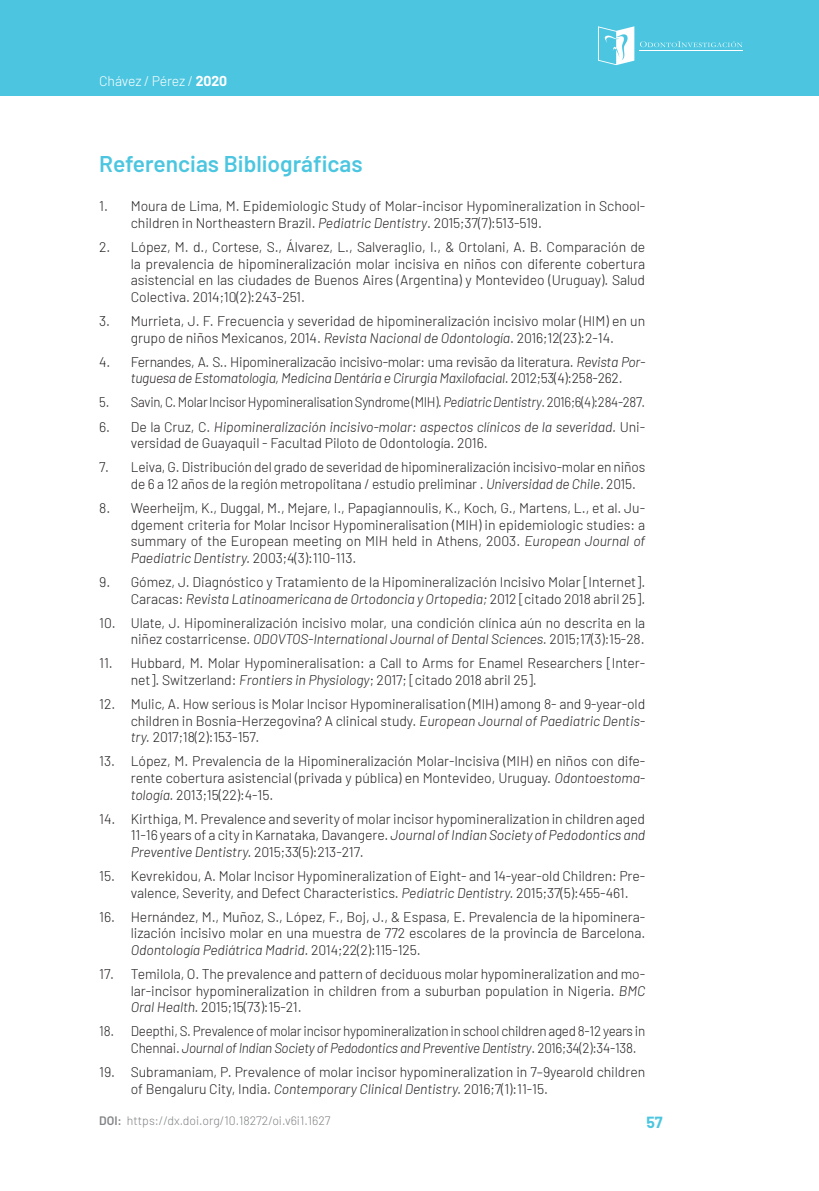
<style>
.page{position:relative;width:819px;height:1191px;background:#fff}
.page>*{position:absolute;margin:0;border:0;box-sizing:border-box;transform-origin:0 0}
.titulos{font:600 22.75px "Barlow";color:#4cc6e0}
.t1{font:700 15.75px "Barlow";color:#4cc6e0}
.t2{font:300 14px/16.6px "Barlow";letter-spacing:-.005em;color:#231f20}
.t3{font:300 14px/16.6px "Barlow";letter-spacing:-.005em;color:#231f20;scale:.96 1}
.t4{font:300 14px "Barlow";letter-spacing:-.005em;color:#231f20;scale:.94 1}
.t5{font:300 14px "Barlow";letter-spacing:-.01em;color:#fff}
.t6{font:300 12.25px "Barlow";color:#808285}
.s1{font-weight:700}
.s2{font-style:italic}
.s3{font-weight:600}
</style>
<div class="page">
<div style="left:0;top:0;width:819px;height:96px;background:#4cc6e0"></div>
<svg style="left:640px;top:41px;width:102px;height:6px"></svg>
<hr style="left:639px;top:50px;width:104px;height:1px;background:#fff">
<svg style="left:598px;top:26px;width:36px;height:39px"></svg>
<p class="t5" style="left:99px;top:71px;width:129px">Chávez / Pérez / <span class="s1">2020</span></p>
<p class="titulos" style="left:99px;top:147px;width:265px">Referencias Bibliográficas</p>
<p class="t2" style="left:131px;top:197px;width:516px;text-indent:-32px">1. Moura de Lima, M. Epidemiologic Study of Molar-incisor Hypomineralization in School&shy;children in Northeastern Brazil. <span class="s2">Pediatric Dentistry</span>. 2015;37(7):513-519.</p>
<p class="t2" style="left:131px;top:238px;width:516px;text-align:justify;text-indent:-32px">2. López, M. d., Cortese, S., Álvarez, L., Salveraglio, I., &amp; Ortolani, A. B. Comparación de la prevalencia de hipomineralización molar incisiva en niños con diferente cobertura asistencial en las ciudades de Buenos Aires (Argentina) y Montevideo (Uruguay). Salud Colectiva. 2014;10(2):243-251.</p>
<p class="t2" style="left:99px;top:312px;width:547px;text-align:center">3. Murrieta, J. F. Frecuencia y severidad de hipomineralización incisivo molar (HIM) en un grupo de niños Mexicanos, 2014. <span class="s2">Revista Nacional de Odontología</span>. 2016;12(23):2-14.</p>
<p class="t2" style="left:131px;top:352px;width:516px;text-indent:-32px">4. Fernandes, A. S.. Hipomineralizacão incisivo-molar: uma revisão da literatura. <span class="s2">Revista Por&shy;tuguesa de Estomatologia, Medicina Dentária e Cirurgia Maxilofacial</span>. 2012;53(4):258-262.</p>
<p class="t4" style="left:99px;top:392px;width:582px">5. Savin, C. Molar Incisor Hypomineralisation Syndrome (MIH). <span class="s2">Pediatric Dentistry</span>. 2016;6(4):284-287.</p>
<p class="t2" style="left:131px;top:417px;width:516px;text-indent:-32px">6. De la Cruz, C. <span class="s2">Hipomineralización incisivo-molar: aspectos clínicos de la severidad.</span> Uni&shy;versidad de Guayaquil - Facultad Piloto de Odontología. 2016.</p>
<p class="t2" style="left:131px;top:458px;width:516px;text-indent:-32px">7. Leiva, G. Distribución del grado de severidad de hipomineralización incisivo-molar en niños de 6 a 12 años de la región metropolitana / estudio preliminar . <span class="s2">Universidad de Chile</span>. 2015.</p>
<p class="t2" style="left:131px;top:498px;width:516px;text-align:justify;text-indent:-32px">8. Weerheijm, K., Duggal, M., Mejare, I., Papagiannoulis, K., Koch, G., Martens, L., et al. Ju&shy;dgement criteria for Molar Incisor Hypomineralisation (MIH) in epidemiologic studies: a summary of the European meeting on MIH held in Athens, 2003. <span class="s2">European Journal of Paediatric Dentistry.</span> 2003;4(3):110-113.</p>
<p class="t2" style="left:99px;top:572px;width:547px;text-align:right">9. Gómez, J. Diagnóstico y Tratamiento de la Hipomineralización Incisivo Molar [Internet].<br>Caracas: <span class="s2">Revista Latinoamericana de Ortodoncia y Ortopedia;</span> 2012 [citado 2018 abril 25].</p>
<p class="t2" style="left:99px;top:613px;width:547px;text-align:right">10. Ulate, J. Hipomineralización incisivo molar, una condición clínica aún no descrita en la niñez costarricense. <span class="s2">ODOVTOS-International Journal of Dental Sciences.</span> 2015;17(3):15-28.</p>
<p class="t2" style="left:131px;top:654px;width:516px;text-indent:-32px">11. Hubbard, M. Molar Hypomineralisation: a Call to Arms for Enamel Researchers [Inter&shy;net]. Switzerland: <span class="s2">Frontiers in Physiology</span>; 2017; [citado 2018 abril 25].</p>
<p class="t2" style="left:131px;top:694px;width:516px;text-align:justify;text-indent:-32px">12. Mulic, A. How serious is Molar Incisor Hypomineralisation (MIH) among 8- and 9-year-old children in Bosnia-Herzegovina? A clinical study. <span class="s2">European Journal of Paediatric Dentis&shy;try.</span> 2017;18(2):153-157.</p>
<p class="t2" style="left:131px;top:752px;width:516px;text-align:justify;text-indent:-32px">13. López, M. Prevalencia de la Hipomineralización Molar-Incisiva (MIH) en niños con dife&shy;rente cobertura asistencial (privada y pública) en Montevideo, Uruguay. <span class="s2">Odontoestoma&shy;tología.</span> 2013;15(22):4-15.</p>
<p class="t2" style="left:131px;top:809px;width:516px;text-align:justify;text-indent:-32px">14. Kirthiga, M. Prevalence and severity of molar incisor hypomineralization in children aged 11-16 years of a city in Karnataka, Davangere. <span class="s2">Journal of Indian Society of Pedodontics and Preventive Dentistry.</span> 2015;33(5):213-217.</p>
<p class="t2" style="left:131px;top:866px;width:516px;text-indent:-32px">15. Kevrekidou, A. Molar Incisor Hypomineralization of Eight- and 14-year-old Children: Pre&shy;valence, Severity, and Defect Characteristics. <span class="s2">Pediatric Dentistry.</span> 2015;37(5):455-461.</p>
<p class="t2" style="left:131px;top:907px;width:516px;text-align:justify;text-indent:-32px">16. Hernández, M., Muñoz, S., López, F., Boj, J., &amp; Espasa, E. Prevalencia de la hipominera&shy;lización incisivo molar en una muestra de 772 escolares de la provincia de Barcelona.<br><span class="s2">Odontología Pediátrica Madrid.</span> 2014;22(2):115-125.</p>
<p class="t2" style="left:131px;top:964px;width:516px;text-align:justify;text-indent:-32px">17. Temilola, O. The prevalence and pattern of deciduous molar hypomineralization and mo&shy;lar-incisor hypomineralization in children from a suburban population in Nigeria. <span class="s2">BMC Oral Health.</span> 2015;15(73):15-21.</p>
<p class="t3" style="left:131px;top:1022px;width:537px;text-indent:-32px">18. Deepthi, S. Prevalence of molar incisor hypomineralization in school children aged 8-12 years in<br>Chennai. <span class="s2">Journal of Indian Society of Pedodontics and Preventive Dentistry</span>. 2016;34(2):34-138.</p>
<p class="t2" style="left:131px;top:1062px;width:516px;text-indent:-32px">19. Subramaniam, P. Prevalence of molar incisor hypomineralization in 7–9yearold children of Bengaluru City, India. <span class="s2">Contemporary Clinical Dentistry.</span> 2016;7(1):11-15.</p>
<p class="t6" style="left:99px;top:1111px;width:233px"><span class="s3">DOI:</span> https://dx.doi.org/10.18272/oi.v6i1.1627</p>
<p class="t1" style="left:646px;top:1110px;width:18px">57</p>
</div>
